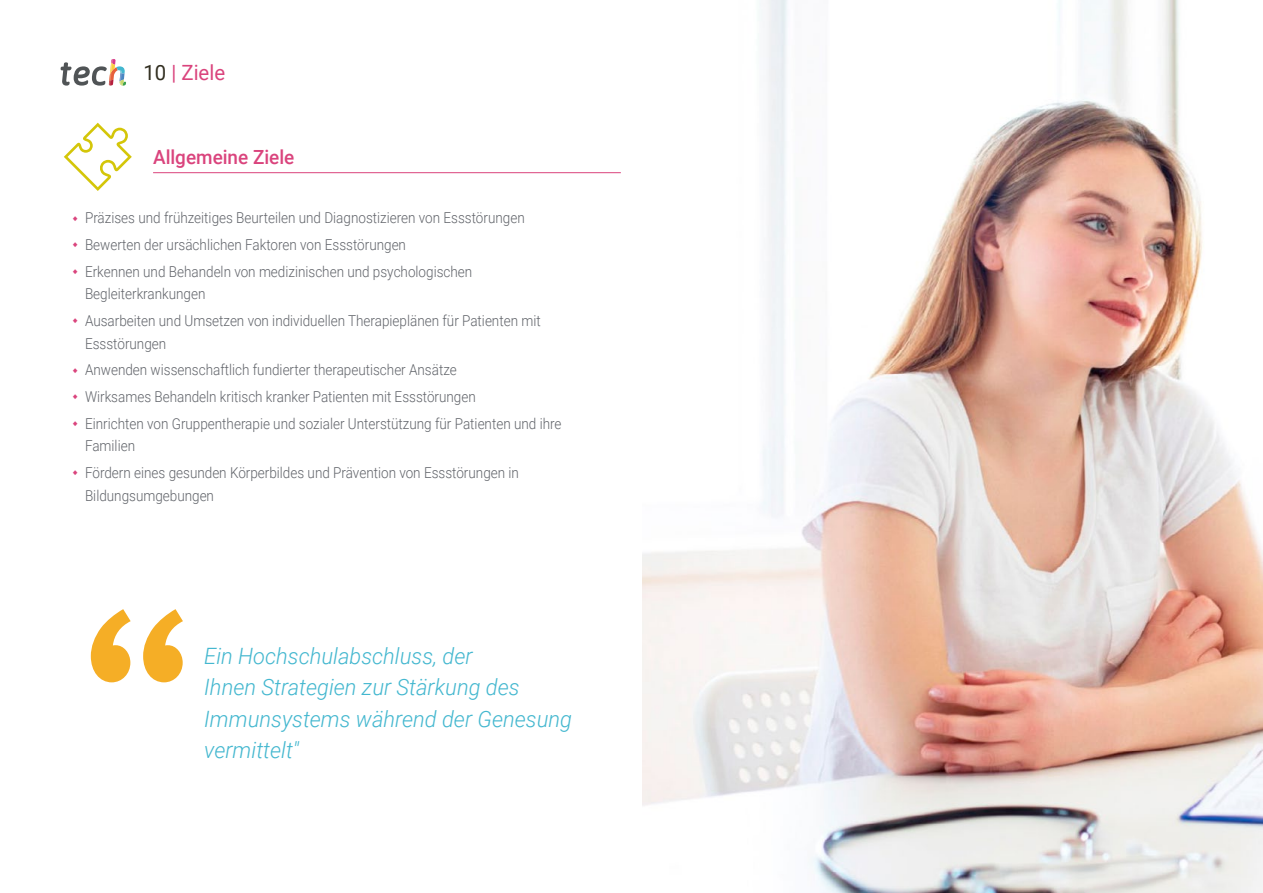
<style>
.page{position:relative;width:1263px;height:893px;background:#fff}
.page>*{position:absolute;margin:0;border:0;box-sizing:border-box;transform-origin:0 0}
.t1{font:italic 300 22.5px/31.5px "Roboto";color:#43b7cf}
.t2{font:21px "Roboto";color:#da447d}
.t3{font:500 19.5px "Roboto";color:#da447d}
.t4{font:300 15px/26.7px "Roboto";color:#61646a;scale:.9 1}
.s1{color:#312e20}
</style>
<div class="page">
<hr style="left:153px;top:172px;width:468px;height:1px;background:#da447d">
<svg style="left:64px;top:123px;width:68px;height:68px"></svg>
<img style="left:642px;top:0;width:621px;height:893px">
<svg style="left:91px;top:609px;width:92px;height:73px"></svg>
<svg style="left:61px;top:59px;width:65px;height:27px"></svg>
<h2 class="t2" style="left:144px;top:57px;width:83px"><span class="s1">10</span> | Ziele</h2>
<h3 class="t3" style="left:153px;top:144px;width:143px">Allgemeine Ziele</h3>
<p class="t4" style="left:85px;top:204px;width:490px">Präzises und frühzeitiges Beurteilen und Diagnostizieren von Essstörungen<br>Bewerten der ursächlichen Faktoren von Essstörungen<br>Erkennen und Behandeln von medizinischen und psychologischen</p>
<p class="t4" style="left:85px;top:280px;width:508px">Begleiterkrankungen<br>Ausarbeiten und Umsetzen von individuellen Therapieplänen für Patienten mit</p>
<p class="t4" style="left:85px;top:329px;width:531px">Essstörungen<br>Anwenden wissenschaftlich fundierter therapeutischer Ansätze<br>Wirksames Behandeln kritisch kranker Patienten mit Essstörungen<br>Einrichten von Gruppentherapie und sozialer Unterstützung für Patienten und ihre</p>
<p class="t4" style="left:85px;top:432px;width:484px">Familien<br>Fördern eines gesunden Körperbildes und Prävention von Essstörungen in</p>
<p class="t4" style="left:85px;top:481px;width:145px">Bildungsumgebungen</p>
<h1 class="t1" style="left:204px;top:639px;width:369px">Ein Hochschulabschluss, der<br>Ihnen Strategien zur Stärkung des<br>Immunsystems während der Genesung vermittelt"</h1>
</div>
